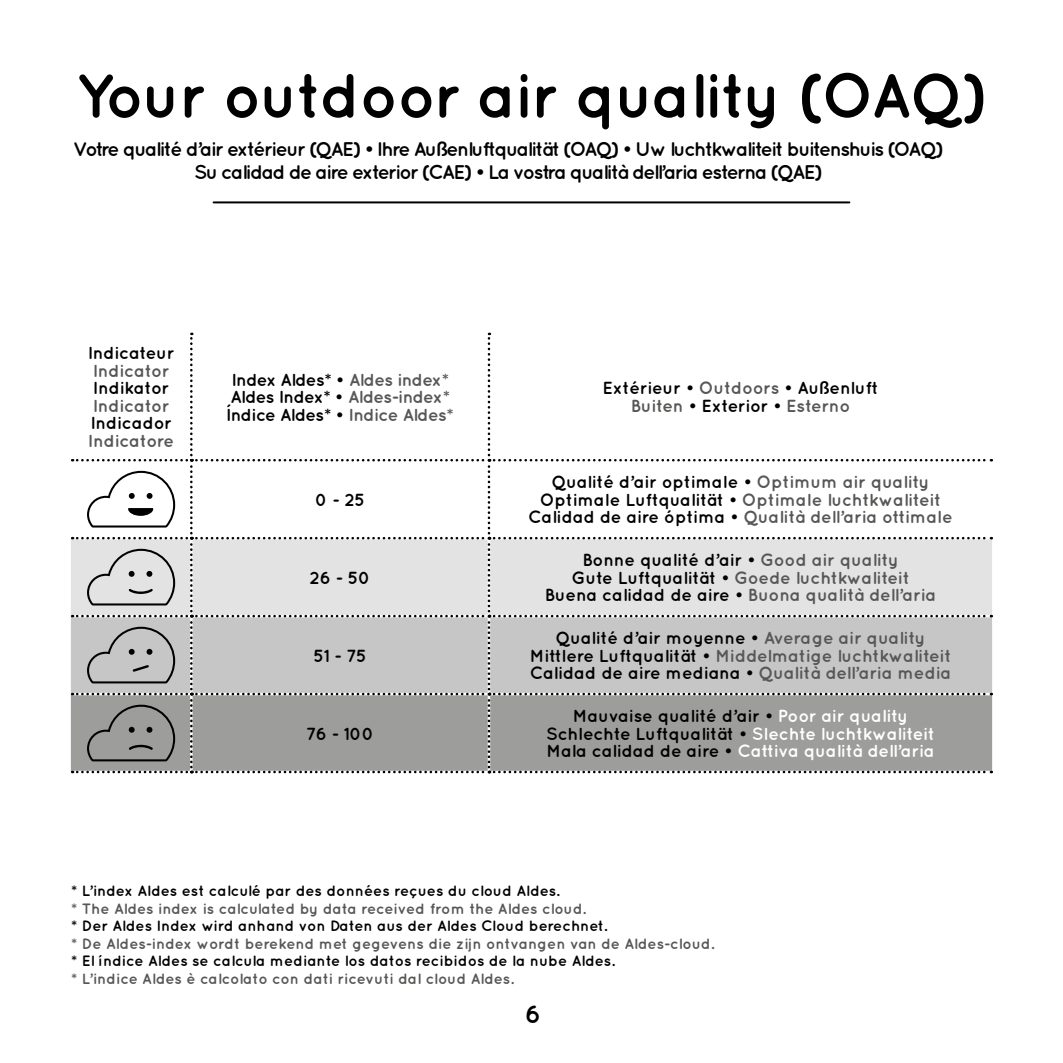
<style>
.page{position:relative;width:1063px;height:1063px;background:#fff}
.page>*{position:absolute;margin:0;border:0;box-sizing:border-box;transform-origin:0 0}
.t1{font:700 62.5px "Quicksand";letter-spacing:-.02em;color:#000}
.t2{font:700 25px "Quicksand";color:#000}
.t3{font:700 19.75px/22.5px "Quicksand";letter-spacing:-.07em;color:#000;text-align:center}
.t4{font:700 17.5px/17.5px "Quicksand";letter-spacing:-.01em;color:#000;text-align:center}
.t5{font:700 17.5px/17.5px "Quicksand";letter-spacing:-.01em;color:#575756;text-align:center}
.t6{font:700 17.5px/17.5px "Quicksand";letter-spacing:-.03em;color:#000}
.t7{font:700 15px "Quicksand";color:#575756}
.t8{font:700 15px "Quicksand";color:#000}
.s1{color:#575756}
.s2{color:#000}
.s3{color:#fff}
</style>
<div class="page">
<hr style="left:214px;top:201px;width:635px;height:2px;background:#000">
<svg style="left:72px;top:333px;width:920px;height:440px"></svg>
<h1 class="t1" style="left:75px;top:58px;width:914px">Your outdoor air quality (OAQ)</h1>
<p class="t3" style="left:73px;top:137px;width:872px">Votre qualité d’air extérieur (QAE) • Ihre Außenluftqualität (OAQ) • Uw luchtkwaliteit buitenshuis (OAQ)<br>Su calidad de aire exterior (CAE) • La vostra qualità dell’aria esterna (QAE)</p>
<p class="t4" style="left:88px;top:344px;width:88px">Indicateur</p>
<p class="t5" style="left:93px;top:361px;width:78px">Indicator</p>
<p class="t4" style="left:93px;top:379px;width:78px">Indikator</p>
<p class="t5" style="left:93px;top:396px;width:78px">Indicator</p>
<p class="t4" style="left:90px;top:414px;width:83px">Indicador</p>
<p class="t5" style="left:88px;top:431px;width:88px">Indicatore</p>
<p class="t6" style="left:227px;top:370px;width:229px">Index Aldes* • <span class="s1">Aldes index*<br></span>Aldes Index* • <span class="s1">Aldes-index*<br></span>Índice Aldes* • <span class="s1">Indice Aldes*</span></p>
<p class="t4" style="left:603px;top:379px;width:277px">Extérieur • <span class="s1">Outdoors</span> • Außenluft<br><span class="s1">Buiten</span> • Exterior • <span class="s1">Esterno</span></p>
<p class="t4" style="left:315px;top:490px;width:52px">0 - 25</p>
<p class="t4" style="left:310px;top:568px;width:63px">26 - 50</p>
<p class="t4" style="left:313px;top:646px;width:55px">51 - 75</p>
<p class="t4" style="left:306px;top:724px;width:70px">76 - 100</p>
<p class="t5" style="left:528px;top:473px;width:426px"><span class="s2">Qualité d’air optimale •</span> Optimum air quality<br><span class="s2">Optimale Luftqualität •</span> Optimale luchtkwaliteit<br><span class="s2">Calidad de aire óptima •</span> Qualità dell’aria ottimale</p>
<p class="t4" style="left:545px;top:551px;width:393px">Bonne qualité d’air • <span class="s1">Good air quality<br></span>Gute Luftqualität • <span class="s1">Goede luchtkwaliteit<br></span>Buena calidad de aire • <span class="s1">Buona qualità dell’aria</span></p>
<p class="t5" style="left:530px;top:629px;width:423px"><span class="s2">Qualité d’air moyenne •</span> Average air quality<br><span class="s2">Mittlere Luftqualität •</span> Middelmatige luchtkwaliteit<br><span class="s2">Calidad de aire mediana •</span> Qualità dell’aria media</p>
<p class="t4" style="left:546px;top:707px;width:390px">Mauvaise qualité d’air • <span class="s3">Poor air quality<br></span>Schlechte Luftqualität • <span class="s3">Slechte luchtkwaliteit<br></span>Mala calidad de aire • <span class="s3">Cattiva qualità dell’aria</span></p>
<p class="t8" style="left:71px;top:882px;width:490px">* L’index Aldes est calculé par des données reçues du cloud Aldes.</p>
<p class="t7" style="left:71px;top:900px;width:517px">* The Aldes index is calculated by data received from the Aldes cloud.</p>
<p class="t8" style="left:71px;top:917px;width:538px">* Der Aldes Index wird anhand von Daten aus der Aldes Cloud berechnet.</p>
<p class="t7" style="left:71px;top:935px;width:645px">* De Aldes-index wordt berekend met gegevens die zijn ontvangen van de Aldes-cloud.</p>
<p class="t8" style="left:71px;top:952px;width:545px">* El índice Aldes se calcula mediante los datos recibidos de la nube Aldes.</p>
<p class="t7" style="left:71px;top:970px;width:444px">* L’indice Aldes è calcolato con dati ricevuti dal cloud Aldes.</p>
<h2 class="t2" style="left:525px;top:999px;width:18px">6</h2>
</div>
